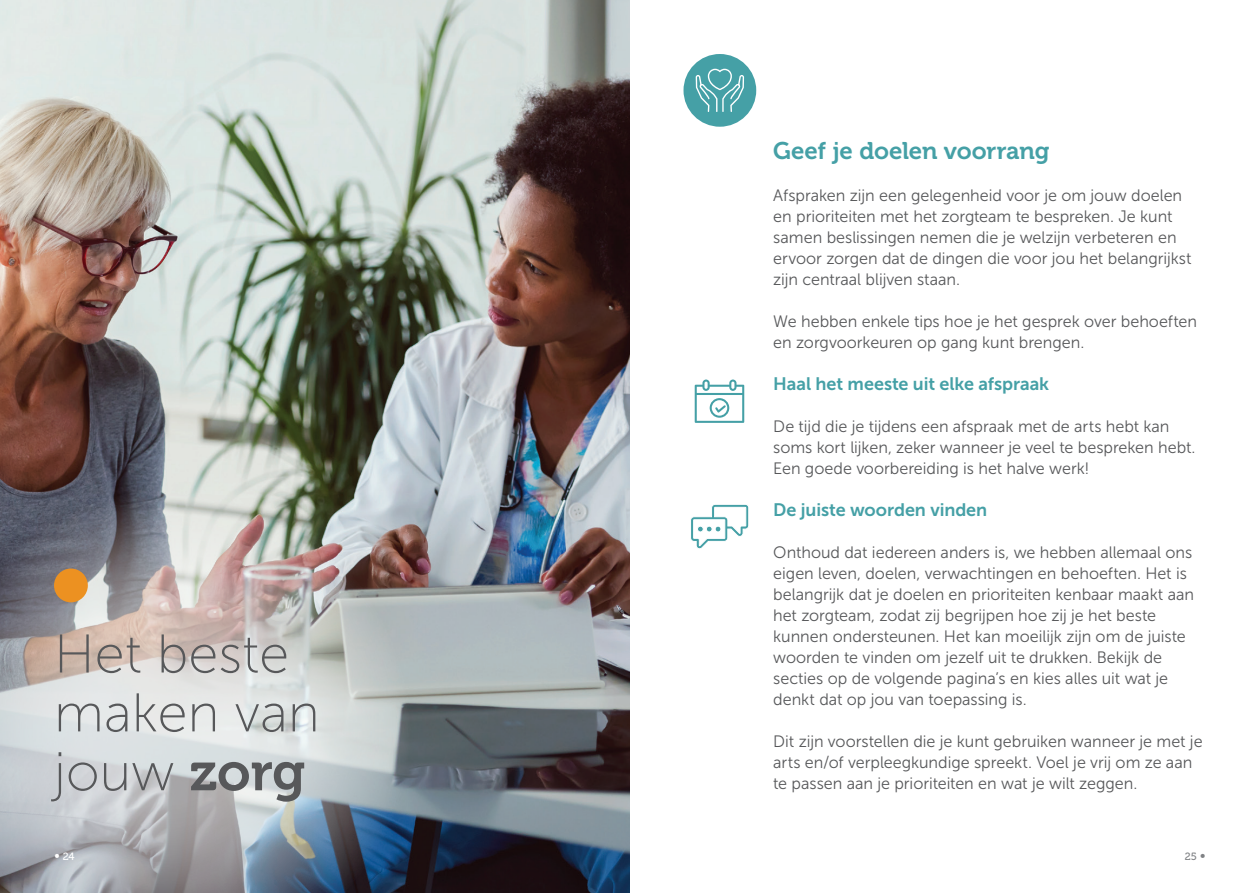
<style>
.page{position:relative;width:1259px;height:893px;background:#fff}
.page>*{position:absolute;margin:0;border:0;box-sizing:border-box;transform-origin:0 0}
.t1{font:54.3px "Museo Sans 100";color:#57585a}
.Kop_blauw{font:24px "Museo 700";letter-spacing:-.005em;color:#45a0a6}
.Subkop_groen{font:18px "Museo Sans 700";letter-spacing:-.005em;color:#45a0a6}
.Body{font:16.5px/21px "Museo Sans 300";color:#57585a}
.t2{font:10.5px "Museo 500";color:#808285}
.t3{font:10.5px "Museo 500";color:#fff}
.s1{font-family:"Museo 700"}
.s2{font-family:"Academy Sans"}
</style>
<div class="page">
<div style="left:683px;top:54px;width:73px;height:73px;background:#45a0a6;border-radius:50%"></div>
<svg style="left:695px;top:69px;width:49px;height:43px"></svg>
<img style="left:0;top:0;width:629px;height:893px">
<img style="left:0;top:490px;width:411px;height:403px">
<svg style="left:694px;top:380px;width:50px;height:43px"></svg>
<svg style="left:691px;top:504px;width:58px;height:45px"></svg>
<div style="left:54px;top:569px;width:34px;height:33px;background:#ec9121;border-radius:50%"></div>
<p class="t1" style="left:54px;top:625px;width:237px">Het beste</p>
<p class="t1" style="left:54px;top:684px;width:267px">maken van</p>
<p class="t1" style="left:54px;top:743px;width:253px">jouw <span class="s1">zorg</span></p>
<p class="t3" style="left:54px;top:851px;width:22px"><span class="s2">•</span> 24</p>
<p class="Kop_blauw" style="left:773px;top:137px;width:278px">Geef je doelen voorrang</p>
<p class="Body" style="left:773px;top:185px;width:420px">Afspraken zijn een gelegenheid voor je om jouw doelen en prioriteiten met het zorgteam te bespreken. Je kunt samen beslissingen nemen die je welzijn verbeteren en ervoor zorgen dat de dingen die voor jou het belangrijkst zijn centraal blijven staan.</p>
<p class="Body" style="left:773px;top:311px;width:425px">We hebben enkele tips hoe je het gesprek over behoeften en zorgvoorkeuren op gang kunt brengen.</p>
<p class="Subkop_groen" style="left:773px;top:374px;width:277px">Haal het meeste uit elke afspraak</p>
<p class="Body" style="left:773px;top:416px;width:424px">De tijd die je tijdens een afspraak met de arts hebt kan soms kort lijken, zeker wanneer je veel te bespreken hebt.<br>Een goede voorbereiding is het halve werk!</p>
<p class="Subkop_groen" style="left:773px;top:500px;width:216px">De juiste woorden vinden</p>
<p class="Body" style="left:773px;top:542px;width:422px">Onthoud dat iedereen anders is, we hebben allemaal ons eigen leven, doelen, verwachtingen en behoeften. Het is belangrijk dat je doelen en prioriteiten kenbaar maakt aan het zorgteam, zodat zij begrijpen hoe zij je het beste kunnen ondersteunen. Het kan moeilijk zijn om de juiste</p>
<p class="Body" style="left:773px;top:647px;width:396px">woorden te vinden om jezelf uit te drukken. Bekijk de secties op de volgende pagina’s en kies alles uit wat je denkt dat op jou van toepassing is.</p>
<p class="Body" style="left:773px;top:731px;width:431px">Dit zijn voorstellen die je kunt gebruiken wanneer je met je arts en/of verpleegkundige spreekt. Voel je vrij om ze aan te passen aan je prioriteiten en wat je wilt zeggen.</p>
<p class="t2" style="left:1185px;top:851px;width:22px">25 <span class="s2">•</span></p>
</div>
